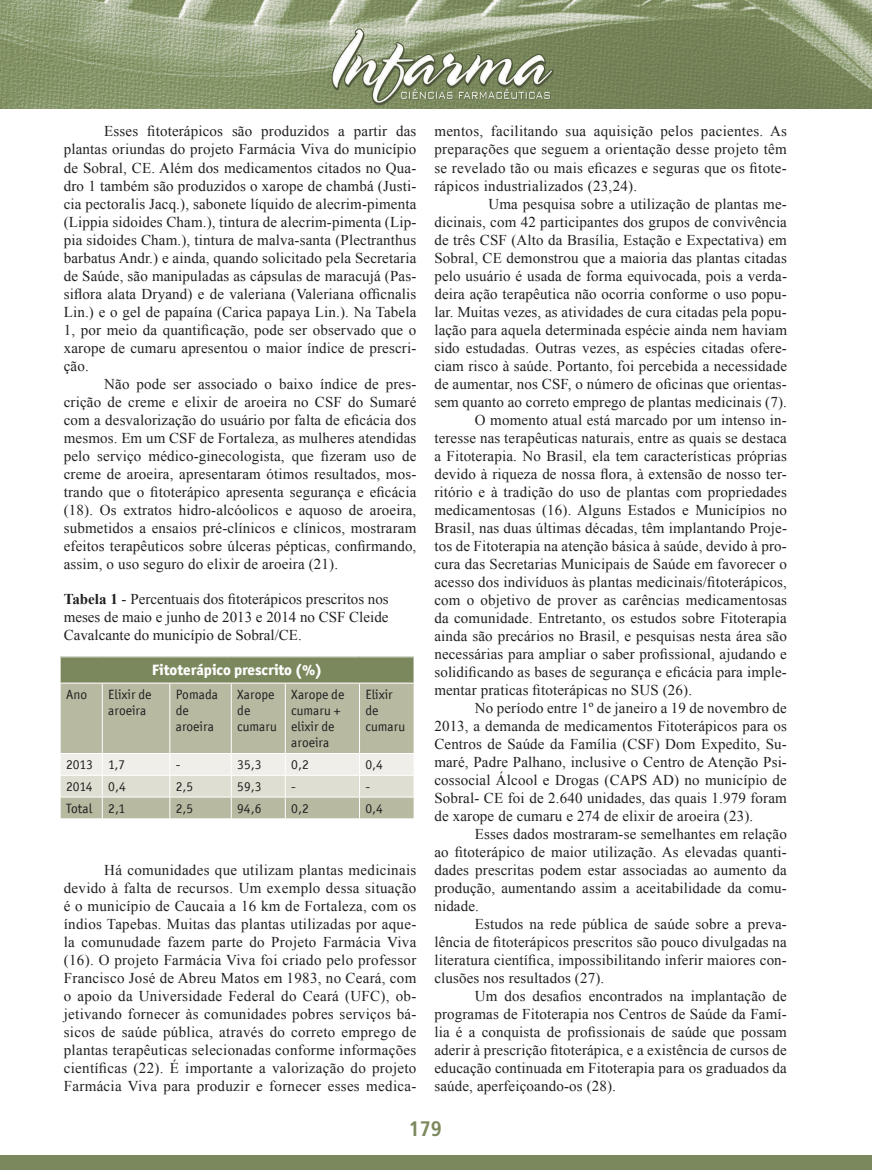
<style>
.page{position:relative;width:872px;height:1170px;background:#fff}
.page>*{position:absolute;margin:0;border:0;box-sizing:border-box;transform-origin:0 0}
.t1{font:700 condensed 21px "Frutiger LT Std";color:#7b885d}
.t2{font:15px/18px "Times New Roman";letter-spacing:.01em;color:#231f20;text-align:justify}
.t3{font:800 15px "Officina San ITC";color:#fff}
.t4{font:13.5px/16.2px "Officina San ITC";color:#231f20}
.s1{font-weight:700}
</style>
<div class="page">
<img style="left:0;top:0;width:872px;height:108px">
<div style="left:0;top:1154px;width:872px;height:15px;background:#7b885d"></div>
<svg style="left:60px;top:657px;width:354px;height:161px;background:#bcbfa9"></svg>
<p class="t2" style="left:64px;top:122px;width:354px;text-indent:40px">Esses fitoterápicos são produzidos a partir das plantas oriundas do projeto Farmácia Viva do município de Sobral, CE. Além dos medicamentos citados no Qua&shy;dro 1 também são produzidos o xarope de chambá (Justi&shy;cia pectoralis Jacq.), sabonete líquido de alecrim-pimenta (Lippia sidoides Cham.), tintura de alecrim-pimenta (Lip&shy;pia sidoides Cham.), tintura de malva-santa (Plectranthus barbatus Andr.) e ainda, quando solicitado pela Secretaria de Saúde, são manipuladas as cápsulas de maracujá (Pas&shy;siflora alata Dryand) e de valeriana (Valeriana officnalis Lin.) e o gel de papaína (Carica papaya Lin.). Na Tabela 1, por meio da quantificação, pode ser observado que o xarope de cumaru apresentou o maior índice de prescri&shy;ção.</p>
<p class="t2" style="left:64px;top:374px;width:354px;text-indent:40px">Não pode ser associado o baixo índice de pres&shy;crição de creme e elixir de aroeira no CSF do Sumaré com a desvalorização do usuário por falta de eficácia dos mesmos. Em um CSF de Fortaleza, as mulheres atendidas pelo serviço médico-ginecologista, que fizeram uso de creme de aroeira, apresentaram ótimos resultados, mos&shy;trando que o fitoterápico apresenta segurança e eficácia (18). Os extratos hidro-alcóolicos e aquoso de aroeira, submetidos a ensaios pré-clínicos e clínicos, mostraram efeitos terapêuticos sobre úlceras pépticas, confirmando, assim, o uso seguro do elixir de aroeira (21).</p>
<p class="t2" style="left:64px;top:590px;width:326px"><span class="s1">Tabela 1</span> - Percentuais dos fitoterápicos prescritos nos meses de maio e junho de 2013 e 2014 no CSF Cleide Cavalcante do município de Sobral/CE.</p>
<p class="t3" style="left:152px;top:660px;width:171px">Fitoterápico prescrito (%)</p>
<p class="t4" style="left:66px;top:686px;width:23px">Ano</p>
<p class="t4" style="left:108px;top:686px;width:45px">Elixir de aroeira</p>
<p class="t4" style="left:176px;top:686px;width:44px">Pomada de aroeira</p>
<p class="t4" style="left:237px;top:686px;width:41px">Xarope de cumaru</p>
<p class="t4" style="left:291px;top:686px;width:54px">Xarope de cumaru + elixir de aroeira</p>
<p class="t4" style="left:365px;top:686px;width:41px">Elixir de cumaru</p>
<p class="t4" style="left:66px;top:756px;width:61px">2013 1,7</p>
<p class="t4" style="left:176px;top:756px;width:6px">-</p>
<p class="t4" style="left:237px;top:756px;width:26px">35,3</p>
<p class="t4" style="left:291px;top:756px;width:19px">0,2</p>
<p class="t4" style="left:365px;top:756px;width:19px">0,4</p>
<p class="t4" style="left:66px;top:778px;width:61px">2014 0,4</p>
<p class="t4" style="left:176px;top:778px;width:19px">2,5</p>
<p class="t4" style="left:237px;top:778px;width:26px">59,3</p>
<p class="t4" style="left:291px;top:778px;width:6px">-</p>
<p class="t4" style="left:365px;top:778px;width:6px">-</p>
<p class="t4" style="left:66px;top:800px;width:60px">Total 2,1</p>
<p class="t4" style="left:176px;top:800px;width:19px">2,5</p>
<p class="t4" style="left:237px;top:800px;width:26px">94,6</p>
<p class="t4" style="left:291px;top:800px;width:19px">0,2</p>
<p class="t4" style="left:365px;top:800px;width:19px">0,4</p>
<p class="t2" style="left:64px;top:860px;width:354px;text-indent:40px">Há comunidades que utilizam plantas medicinais devido à falta de recursos. Um exemplo dessa situação é o município de Caucaia a 16 km de Fortaleza, com os índios Tapebas. Muitas das plantas utilizadas por aque&shy;la comunudade fazem parte do Projeto Farmácia Viva (16). O projeto Farmácia Viva foi criado pelo professor Francisco José de Abreu Matos em 1983, no Ceará, com o apoio da Universidade Federal do Ceará (UFC), ob&shy;jetivando fornecer às comunidades pobres serviços bá&shy;sicos de saúde pública, através do correto emprego de plantas terapêuticas selecionadas conforme informações científicas (22). É importante a valorização do projeto Farmácia Viva para produzir e fornecer esses medica-</p>
<p class="t2" style="left:434px;top:122px;width:354px">mentos, facilitando sua aquisição pelos pacientes. As preparações que seguem a orientação desse projeto têm se revelado tão ou mais eficazes e seguras que os fitote&shy;rápicos industrializados (23,24).</p>
<p class="t2" style="left:488px;top:194px;width:300px">Uma pesquisa sobre a utilização de plantas me-</p>
<p class="t2" style="left:434px;top:212px;width:354px">dicinais, com 42 participantes dos grupos de convivência</p>
<p class="t2" style="left:434px;top:230px;width:354px">de três CSF (Alto da Brasília, Estação e Expectativa) em</p>
<p class="t2" style="left:434px;top:248px;width:354px">Sobral, CE demonstrou que a maioria das plantas citadas</p>
<p class="t2" style="left:434px;top:266px;width:354px">pelo usuário é usada de forma equivocada, pois a verda-</p>
<p class="t2" style="left:434px;top:284px;width:354px">deira ação terapêutica não ocorria conforme o uso popu-</p>
<p class="t2" style="left:434px;top:302px;width:354px">lar. Muitas vezes, as atividades de cura citadas pela popu-</p>
<p class="t2" style="left:434px;top:320px;width:354px">lação para aquela determinada espécie ainda nem haviam</p>
<p class="t2" style="left:434px;top:338px;width:354px">sido estudadas. Outras vezes, as espécies citadas ofere-</p>
<p class="t2" style="left:434px;top:356px;width:354px">ciam risco à saúde. Portanto, foi percebida a necessidade</p>
<p class="t2" style="left:434px;top:374px;width:354px">de aumentar, nos CSF, o número de oficinas que orientas-</p>
<p class="t2" style="left:434px;top:392px;width:354px">sem quanto ao correto emprego de plantas medicinais (7).</p>
<p class="t2" style="left:475px;top:410px;width:313px">O momento atual está marcado por um intenso in-</p>
<p class="t2" style="left:434px;top:428px;width:354px">teresse nas terapêuticas naturais, entre as quais se destaca</p>
<p class="t2" style="left:434px;top:446px;width:354px">a Fitoterapia. No Brasil, ela tem características próprias</p>
<p class="t2" style="left:434px;top:464px;width:354px">devido à riqueza de nossa flora, à extensão de nosso ter-</p>
<p class="t2" style="left:434px;top:482px;width:354px">ritório e à tradição do uso de plantas com propriedades</p>
<p class="t2" style="left:434px;top:500px;width:354px">medicamentosas (16). Alguns Estados e Municípios no</p>
<p class="t2" style="left:434px;top:518px;width:354px">Brasil, nas duas últimas décadas, têm implantando Proje-</p>
<p class="t2" style="left:434px;top:536px;width:354px">tos de Fitoterapia na atenção básica à saúde, devido à pro-</p>
<p class="t2" style="left:434px;top:554px;width:354px">cura das Secretarias Municipais de Saúde em favorecer o</p>
<p class="t2" style="left:434px;top:572px;width:354px">acesso dos indivíduos às plantas medicinais/fitoterápicos,</p>
<p class="t2" style="left:434px;top:590px;width:354px">com o objetivo de prover as carências medicamentosas</p>
<p class="t2" style="left:434px;top:608px;width:354px">da comunidade. Entretanto, os estudos sobre Fitoterapia</p>
<p class="t2" style="left:434px;top:626px;width:354px">ainda são precários no Brasil, e pesquisas nesta área são</p>
<p class="t2" style="left:434px;top:644px;width:354px">necessárias para ampliar o saber profissional, ajudando e</p>
<p class="t2" style="left:434px;top:662px;width:354px">solidificando as bases de segurança e eficácia para imple-</p>
<p class="t2" style="left:434px;top:680px;width:259px">mentar praticas fitoterápicas no SUS (26).</p>
<p class="t2" style="left:475px;top:698px;width:313px">No período entre 1º de janeiro a 19 de novembro de</p>
<p class="t2" style="left:434px;top:716px;width:354px">2013, a demanda de medicamentos Fitoterápicos para os</p>
<p class="t2" style="left:434px;top:734px;width:354px">Centros de Saúde da Família (CSF) Dom Expedito, Su-</p>
<p class="t2" style="left:434px;top:752px;width:354px">maré, Padre Palhano, inclusive o Centro de Atenção Psi-</p>
<p class="t2" style="left:434px;top:770px;width:354px">cossocial Álcool e Drogas (CAPS AD) no município de</p>
<p class="t2" style="left:434px;top:788px;width:354px">Sobral- CE foi de 2.640 unidades, das quais 1.979 foram</p>
<p class="t2" style="left:434px;top:806px;width:320px">de xarope de cumaru e 274 de elixir de aroeira (23).</p>
<p class="t2" style="left:475px;top:824px;width:313px">Esses dados mostraram-se semelhantes em relação</p>
<p class="t2" style="left:434px;top:842px;width:354px">ao fitoterápico de maior utilização. As elevadas quanti-</p>
<p class="t2" style="left:434px;top:860px;width:354px">dades prescritas podem estar associadas ao aumento da</p>
<p class="t2" style="left:434px;top:878px;width:354px">produção, aumentando assim a aceitabilidade da comu-</p>
<p class="t2" style="left:434px;top:896px;width:46px">nidade.</p>
<p class="t2" style="left:475px;top:914px;width:313px">Estudos na rede pública de saúde sobre a preva-</p>
<p class="t2" style="left:434px;top:932px;width:354px">lência de fitoterápicos prescritos são pouco divulgadas na</p>
<p class="t2" style="left:434px;top:950px;width:354px">literatura científica, impossibilitando inferir maiores con-</p>
<p class="t2" style="left:434px;top:968px;width:171px">clusões nos resultados (27).</p>
<p class="t2" style="left:475px;top:986px;width:313px">Um dos desafios encontrados na implantação de</p>
<p class="t2" style="left:434px;top:1004px;width:354px">programas de Fitoterapia nos Centros de Saúde da Famí-</p>
<p class="t2" style="left:434px;top:1022px;width:354px">lia é a conquista de profissionais de saúde que possam</p>
<p class="t2" style="left:434px;top:1040px;width:354px">aderir à prescrição fitoterápica, e a existência de cursos de</p>
<p class="t2" style="left:434px;top:1058px;width:354px">educação continuada em Fitoterapia para os graduados da</p>
<p class="t2" style="left:434px;top:1076px;width:183px">saúde, aperfeiçoando-os (28).</p>
<h1 class="t1" style="left:409px;top:1116px;width:34px">179</h1>
</div>
